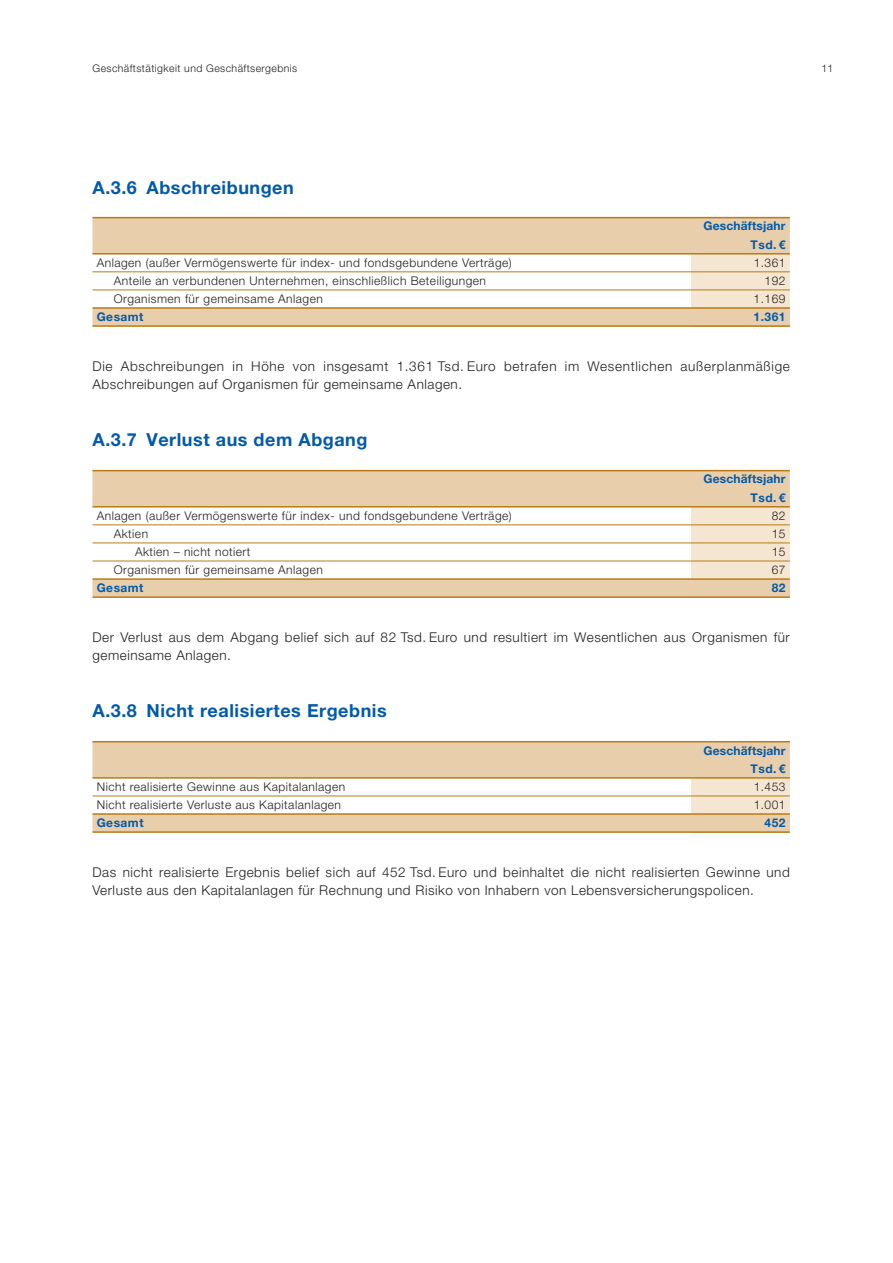
<style>
.page{position:relative;width:893px;height:1263px;background:#fff}
.page>*{position:absolute;margin:0;border:0;box-sizing:border-box;transform-origin:0 0}
.t1{font:700 18px "Helvetica Neue LT Pro";letter-spacing:.03em;color:#015aaa}
.t2{font:300 13.5px/18.1px "Helvetica Neue LT Pro";letter-spacing:.04em;color:#231f20}
.t3{font:300 12px "Helvetica Neue LT Pro";letter-spacing:.04em;color:#231f20}
.t4{font:700 12px/18px "Helvetica Neue LT Pro";letter-spacing:.015em;color:#015aaa;text-align:right}
.t5{font:300 10.5px "Helvetica Neue LT Pro";letter-spacing:.04em;color:#231f20}
</style>
<div class="page">
<svg style="left:92px;top:218px;width:698px;height:107px;fill:#e9ceab"></svg>
<div style="left:691px;top:254px;width:99px;height:53px;background:#f4e6d1"></div>
<div style="left:691px;top:308px;width:99px;height:18px;background:#e9ceab"></div>
<hr style="left:92px;top:271px;width:599px;height:1px;background:#b97b17">
<hr style="left:691px;top:271px;width:99px;height:1px;background:#b97b17">
<hr style="left:92px;top:290px;width:599px;height:1px;background:#b97b17">
<hr style="left:691px;top:290px;width:99px;height:1px;background:#b97b17">
<hr style="left:92px;top:217px;width:599px;height:1px;background:#b97b17">
<hr style="left:691px;top:217px;width:99px;height:1px;background:#b97b17">
<hr style="left:92px;top:253px;width:599px;height:1px;background:#b97b17">
<hr style="left:691px;top:253px;width:99px;height:1px;background:#b97b17">
<hr style="left:92px;top:307px;width:599px;height:2px;background:#b97b17">
<hr style="left:691px;top:307px;width:99px;height:2px;background:#b97b17">
<hr style="left:92px;top:325px;width:599px;height:2px;background:#b97b17">
<hr style="left:691px;top:325px;width:99px;height:2px;background:#b97b17">
<svg style="left:92px;top:471px;width:698px;height:125px"></svg>
<div style="left:691px;top:507px;width:99px;height:71px;background:#f4e6d1"></div>
<div style="left:691px;top:579px;width:99px;height:18px;background:#e9ceab"></div>
<hr style="left:92px;top:524px;width:599px;height:1px;background:#b97b17">
<hr style="left:92px;top:542px;width:599px;height:1px;background:#b97b17">
<hr style="left:691px;top:524px;width:99px;height:1px;background:#b97b17">
<hr style="left:691px;top:542px;width:99px;height:1px;background:#b97b17">
<hr style="left:92px;top:561px;width:599px;height:1px;background:#b97b17">
<hr style="left:691px;top:561px;width:99px;height:1px;background:#b97b17">
<hr style="left:92px;top:470px;width:599px;height:1px;background:#b97b17">
<hr style="left:691px;top:470px;width:99px;height:1px;background:#b97b17">
<hr style="left:92px;top:506px;width:599px;height:1px;background:#b97b17">
<hr style="left:691px;top:506px;width:99px;height:1px;background:#b97b17">
<hr style="left:92px;top:578px;width:599px;height:2px;background:#b97b17">
<hr style="left:691px;top:578px;width:99px;height:2px;background:#b97b17">
<hr style="left:92px;top:596px;width:599px;height:2px;background:#b97b17">
<hr style="left:691px;top:596px;width:99px;height:2px;background:#b97b17">
<svg style="left:92px;top:742px;width:698px;height:89px;fill:#e9ceab"></svg>
<div style="left:691px;top:779px;width:99px;height:34px;background:#f4e6d1"></div>
<div style="left:691px;top:814px;width:99px;height:18px;background:#e9ceab"></div>
<hr style="left:92px;top:795px;width:599px;height:1px;background:#b97b17">
<hr style="left:691px;top:795px;width:99px;height:1px;background:#b97b17">
<hr style="left:92px;top:741px;width:599px;height:1px;background:#b97b17">
<hr style="left:691px;top:741px;width:99px;height:1px;background:#b97b17">
<hr style="left:92px;top:777px;width:599px;height:2px;background:#b97b17">
<hr style="left:691px;top:777px;width:99px;height:2px;background:#b97b17">
<hr style="left:92px;top:813px;width:599px;height:2px;background:#b97b17">
<hr style="left:691px;top:813px;width:99px;height:2px;background:#b97b17">
<hr style="left:92px;top:831px;width:599px;height:2px;background:#b97b17">
<hr style="left:691px;top:831px;width:99px;height:2px;background:#b97b17">
<p class="t5" style="left:92px;top:62px;width:206px">Geschäftstätigkeit und Geschäftsergebnis</p>
<p class="t5" style="left:821px;top:62px;width:14px">11</p>
<h1 class="t1" style="left:92px;top:176px;width:203px">A.3.6 Abschreibungen</h1>
<p class="t4" style="left:703px;top:217px;width:84px">Geschäftsjahr<br>Tsd. €</p>
<p class="t3" style="left:97px;top:255px;width:416px">Anlagen (außer Vermögenswerte für index- und fondsgebundene Verträge)</p>
<p class="t3" style="left:754px;top:255px;width:33px">1.361</p>
<p class="t3" style="left:114px;top:273px;width:374px">Anteile an verbundenen Unternehmen, einschließlich Beteiligungen</p>
<p class="t3" style="left:765px;top:273px;width:22px">192</p>
<p class="t3" style="left:114px;top:291px;width:211px">Organismen für gemeinsame Anlagen</p>
<p class="t3" style="left:754px;top:291px;width:33px">1.169</p>
<p class="t4" style="left:97px;top:307px;width:48px">Gesamt</p>
<p class="t4" style="left:754px;top:307px;width:33px">1.361</p>
<p class="t2" style="left:92px;top:357px;width:699px">Die Abschreibungen in Höhe von insgesamt 1.361 Tsd. Euro betrafen im Wesentlichen außerplanmäßige<br>Abschreibungen auf Organismen für gemeinsame Anlagen.</p>
<h1 class="t1" style="left:92px;top:429px;width:276px">A.3.7 Verlust aus dem Abgang</h1>
<p class="t4" style="left:703px;top:470px;width:84px">Geschäftsjahr<br>Tsd. €</p>
<p class="t3" style="left:97px;top:508px;width:416px">Anlagen (außer Vermögenswerte für index- und fondsgebundene Verträge)</p>
<p class="t3" style="left:772px;top:508px;width:15px">82</p>
<p class="t3" style="left:114px;top:526px;width:36px">Aktien</p>
<p class="t3" style="left:772px;top:526px;width:15px">15</p>
<p class="t3" style="left:135px;top:544px;width:117px">Aktien – nicht notiert</p>
<p class="t3" style="left:772px;top:544px;width:15px">15</p>
<p class="t3" style="left:114px;top:562px;width:211px">Organismen für gemeinsame Anlagen</p>
<p class="t3" style="left:772px;top:562px;width:15px">67</p>
<p class="t4" style="left:97px;top:578px;width:48px">Gesamt</p>
<p class="t4" style="left:772px;top:578px;width:15px">82</p>
<p class="t2" style="left:92px;top:628px;width:699px">Der Verlust aus dem Abgang belief sich auf 82 Tsd. Euro und resultiert im Wesentlichen aus Organismen für gemeinsame Anlagen.</p>
<h1 class="t1" style="left:92px;top:700px;width:296px">A.3.8 Nicht realisiertes Ergebnis</h1>
<p class="t4" style="left:703px;top:741px;width:84px">Geschäftsjahr<br>Tsd. €</p>
<p class="t3" style="left:97px;top:779px;width:250px">Nicht realisierte Gewinne aus Kapitalanlagen</p>
<p class="t3" style="left:754px;top:779px;width:33px">1.453</p>
<p class="t3" style="left:97px;top:797px;width:246px">Nicht realisierte Verluste aus Kapitalanlagen</p>
<p class="t3" style="left:754px;top:797px;width:33px">1.001</p>
<p class="t4" style="left:97px;top:813px;width:48px">Gesamt</p>
<p class="t4" style="left:765px;top:813px;width:22px">452</p>
<p class="t2" style="left:92px;top:863px;width:699px">Das nicht realisierte Ergebnis belief sich auf 452 Tsd. Euro und beinhaltet die nicht realisierten Gewinne und<br>Verluste aus den Kapitalanlagen für Rechnung und Risiko von Inhabern von Lebensversicherungspolicen.</p>
</div>
